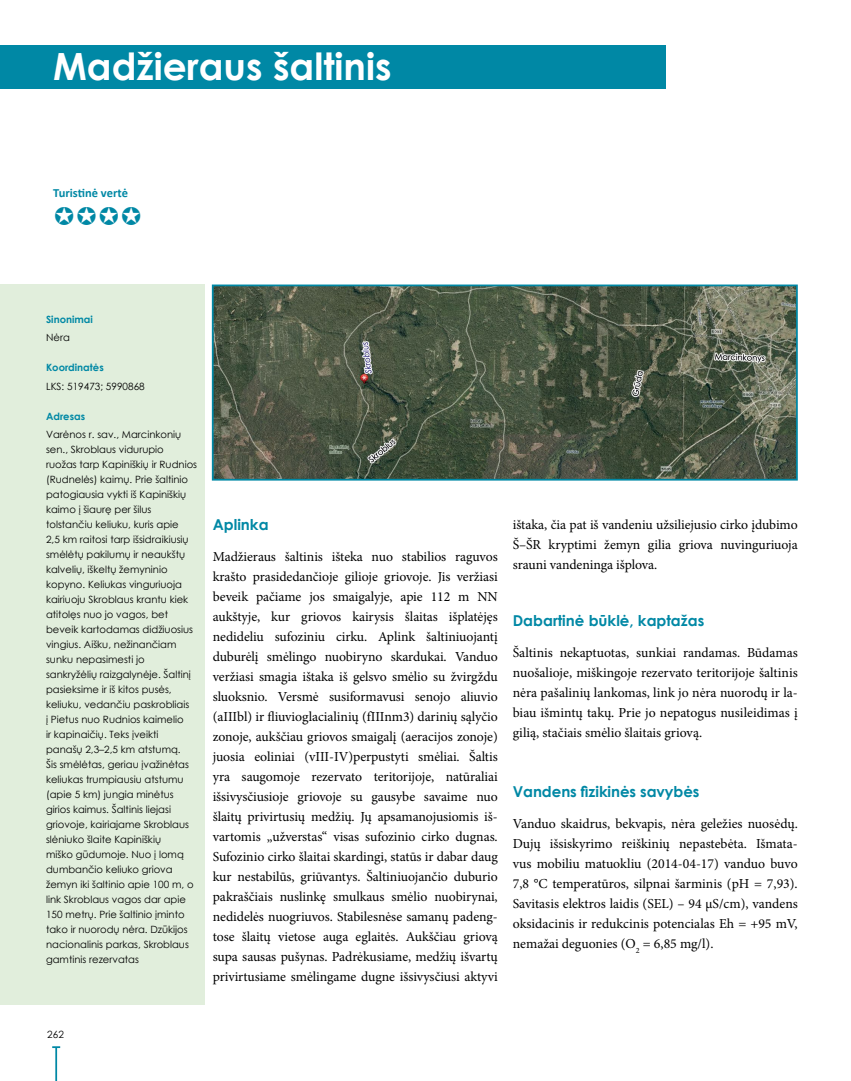
<style>
.page{position:relative;width:851px;height:1081px;background:#fff}
.page>*{position:absolute;margin:0;border:0;box-sizing:border-box;transform-origin:0 0}
.t1{font:700 37.5px "Century Gothic";color:#fff}
.t2{font:700 15px "Century Gothic";color:#0088a5}
.t3{font:13.75px/20px "Minion Pro";letter-spacing:-.005em;color:#000;text-align:justify}
.t4{font:700 12.5px "Calibri";color:#0088a5}
.t5{font:10px/15px "Century Gothic";color:#000}
.t6{font:700 10px "Century Gothic";color:#0088a5}
</style>
<div class="page">
<div style="left:0;top:284px;width:205px;height:721px;background:#e1eedc"></div>
<hr style="left:55px;top:1047px;width:2px;height:34px;background:#0088a5">
<svg style="left:52px;top:1046px;width:8px;height:2px"></svg>
<div style="left:0;top:45px;width:665px;height:44px;background:#0088a5"></div>
<img style="left:215px;top:287px;width:579px;height:190px">
<div style="left:212px;top:284px;width:585px;height:196px;border:2px solid #0088a5"></div>
<h1 class="t1" style="left:53px;top:38px;width:340px">Madžieraus šaltinis</h1>
<p class="t4" style="left:53px;top:184px;width:76px">Turistinė vertė</p>
<p class="t6" style="left:46px;top:311px;width:48px">Sinonimai</p>
<p class="t5" style="left:46px;top:330px;width:25px">Nėra</p>
<p class="t6" style="left:46px;top:360px;width:59px">Koordinatės</p>
<p class="t5" style="left:46px;top:378px;width:100px">LKS: 519473; 5990868</p>
<p class="t6" style="left:46px;top:408px;width:41px">Adresas</p>
<p class="t5" style="left:46px;top:427px;width:152px">Varėnos r. sav., Marcinkonių sen., Skroblaus vidurupio<br>ruožas tarp Kapiniškių ir Rudnios (Rudnelės) kaimų. Prie šaltinio patogiausia vykti iš Kapiniškių kaimo į šiaurę per šilus tolstančiu keliuku, kuris apie<br>2,5 km raitosi tarp išsidraikiusių smėlėtų pakilumų ir neaukštų kalvelių, iškeltų žemyninio kopyno. Keliukas vinguriuoja kairiuoju Skroblaus krantu kiek atitolęs nuo jo vagos, bet beveik kartodamas didžiuosius vingius. Aišku, nežinančiam sunku nepasimesti jo sankryžėlių raizgalynėje. Šaltinį pasieksime ir iš kitos pusės, keliuku, vedančiu paskrobliais<br>į Pietus nuo Rudnios kaimelio<br>ir kapinaičių. Teks įveikti panašų 2,3–2,5 km atstumą.<br>Šis smėlėtas, geriau įvažinėtas keliukas trumpiausiu atstumu (apie 5 km) jungia minėtus girios kaimus. Šaltinis liejasi griovoje, kairiajame Skroblaus slėniuko šlaite Kapiniškių<br>miško gūdumoje. Nuo į lomą dumbančio keliuko griova žemyn iki šaltinio apie 100 m, o link Skroblaus vagos dar apie<br>150 metrų. Prie šaltinio įminto tako ir nuorodų nėra. Dzūkijos nacionalinis parkas, Skroblaus gamtinis rezervatas</p>
<p class="t2" style="left:213px;top:514px;width:57px">Aplinka</p>
<p class="t3" style="left:213px;top:547px;width:286px">Madžieraus šaltinis išteka nuo stabilios raguvos krašto prasidedančioje gilioje griovoje. Jis veržiasi beveik pačiame jos smaigalyje, apie 112 m NN aukštyje, kur griovos kairysis šlaitas išplatėjęs nedideliu sufoziniu cirku. Aplink šaltiniuojantį duburėlį smėlingo nuobiryno skardukai. Vanduo veržiasi smagia ištaka iš gelsvo smėlio su žvirgždu sluoksnio. Versmė susiformavusi senojo aliuvio (aIIIbl) ir fliuvioglacialinių (fIIInm3) darinių sąlyčio zonoje, aukščiau griovos smaigalį (aeracijos zonoje) juosia eoliniai (vIII-IV)perpustyti smėliai. Šaltis yra saugomoje rezervato teritorijoje, natūraliai išsivysčiusioje griovoje su gausybe savaime nuo šlaitų privirtusių medžių. Jų apsamanojusiomis iš&shy;vartomis „užverstas“ visas sufozinio cirko dugnas.<br>Sufozinio cirko šlaitai skardingi, statūs ir dabar daug kur nestabilūs, griūvantys. Šaltiniuojančio duburio pakraščiais nuslinkę smulkaus smėlio nuobirynai, nedidelės nuogriuvos. Stabilesnėse samanų padeng&shy;tose šlaitų vietose auga eglaitės. Aukščiau griovą supa sausas pušynas. Padrėkusiame, medžių išvartų privirtusiame smėlingame dugne išsivysčiusi aktyvi</p>
<p class="t3" style="left:512px;top:515px;width:286px">ištaka, čia pat iš vandeniu užsiliejusio cirko įdubimo Š–ŠR kryptimi žemyn gilia griova nuvinguriuoja srauni vandeninga išplova.</p>
<p class="t2" style="left:512px;top:609px;width:193px">Dabartinė būklė, kaptažas</p>
<p class="t3" style="left:512px;top:642px;width:286px">Šaltinis nekaptuotas, sunkiai randamas. Būdamas nuošalioje, miškingoje rezervato teritorijoje šaltinis nėra pašalinių lankomas, link jo nėra nuorodų ir la&shy;biau išmintų takų. Prie jo nepatogus nusileidimas į gilią, stačiais smėlio šlaitais griovą.</p>
<p class="t2" style="left:512px;top:780px;width:188px">Vandens fizikinės savybės</p>
<p class="t3" style="left:512px;top:814px;width:286px">Vanduo skaidrus, bekvapis, nėra geležies nuosėdų.<br>Dujų išsiskyrimo reiškinių nepastebėta. Išmata&shy;vus mobiliu matuokliu (2014-04-17) vanduo buvo 7,8 °C temperatūros, silpnai šarminis (pH = 7,93).<br>Savitasis elektros laidis (SEL) – 94 µS/cm), vandens oksidacinis ir redukcinis potencialas Eh = +95 mV, nemažai deguonies (O<sub>2</sub> = 6,85 mg/l).</p>
<p class="t5" style="left:47px;top:1026px;width:18px">262</p>
</div>
